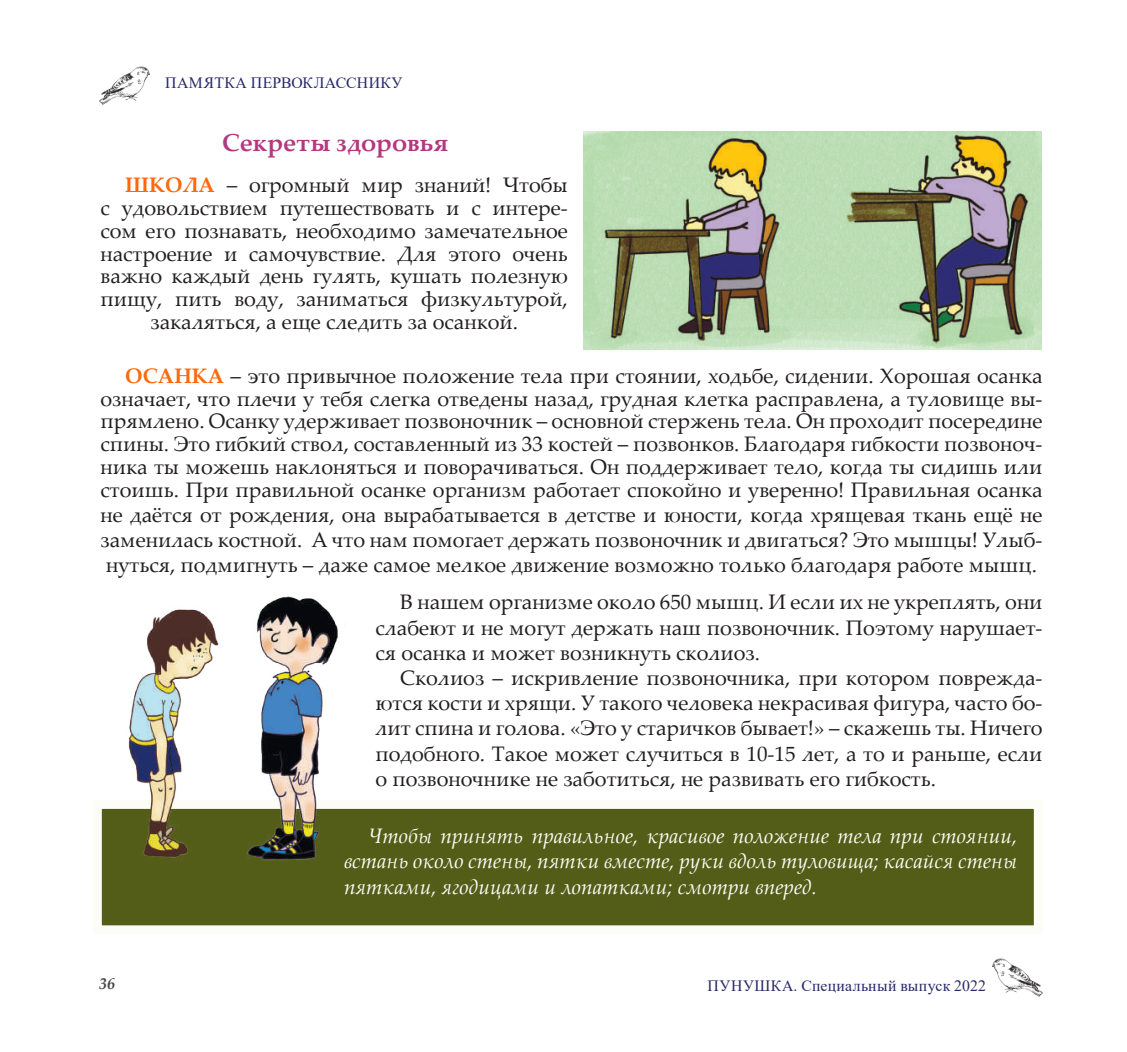
<style>
.page{position:relative;width:1127px;height:1052px;background:#fff}
.page>*{position:absolute;margin:0;border:0;box-sizing:border-box;transform-origin:0 0}
.t1{font:700 24.5px "Palatino Linotype";color:#b4377f}
.t2{font:21px/25.2px "Palatino Linotype";color:#231f20;text-align:justify}
.t3{font:italic 21px/25.2px "Palatino Linotype";color:#fbfdf6;text-align:justify}
.t4{font:15.75px "Times New Roman";letter-spacing:.025em;color:#272868}
.t5{font:italic 700 15.75px "Palatino Linotype";color:#454647}
.s1{font-weight:700;color:#ff680b}
</style>
<div class="page">
<img style="left:992px;top:958px;width:50px;height:39px">
<img style="left:99px;top:66px;width:51px;height:39px">
<div style="left:93px;top:800px;width:949px;height:134px;background:#535d18;border:9px solid #fbfdf6"></div>
<img style="left:93px;top:568px;width:410px;height:317px">
<img style="left:583px;top:131px;width:457px;height:219px">
<p class="t4" style="left:165px;top:71px;width:239px">ПАМЯТКА ПЕРВОКЛАССНИКУ</p>
<p class="t1" style="left:222px;top:125px;width:227px">Секреты здоровья</p>
<p class="t2" style="left:125px;top:172px;width:444px"><span class="s1">ШКОЛА</span> – огромный мир знаний! Чтобы</p>
<p class="t2" style="left:100px;top:195px;width:468px">с удовольствием путешествовать и с интере-</p>
<p class="t2" style="left:100px;top:217px;width:468px">сом его познавать, необходимо замечательное</p>
<p class="t2" style="left:100px;top:240px;width:468px">настроение и самочувствие. Для этого очень</p>
<p class="t2" style="left:100px;top:263px;width:468px">важно каждый день гулять, кушать полезную</p>
<p class="t2" style="left:100px;top:286px;width:469px">пищу, пить воду, заниматься физкультурой,</p>
<p class="t2" style="left:150px;top:308px;width:369px">закаляться, а еще следить за осанкой.</p>
<p class="t2" style="left:100px;top:363px;width:943px;line-height:22.8px;text-indent:25px"><span class="s1">ОСАНКА</span> – это привычное положение тела при стоянии, ходьбе, сидении. Хорошая осанка означает, что плечи у тебя слегка отведены назад, грудная клетка расправлена, а туловище вы&shy;прямлено. Осанку удерживает позвоночник – основной стержень тела. Он проходит посередине спины. Это гибкий ствол, составленный из 33 костей – позвонков. Благодаря гибкости позвоноч&shy;ника ты можешь наклоняться и поворачиваться. Он поддерживает тело, когда ты сидишь или стоишь. При правильной осанке организм работает спокойно и уверенно! Правильная осанка</p>
<p class="t2" style="left:100px;top:501px;width:943px">не даётся от рождения, она вырабатывается в детстве и юности, когда хрящевая ткань ещё не заменилась костной. А что нам помогает держать позвоночник и двигаться? Это мышцы! Улыб&shy;нуться, подмигнуть – даже самое мелкое движение возможно только благодаря работе мышц.</p>
<p class="t2" style="left:375px;top:589px;width:668px;text-indent:25px">В нашем организме около 650 мышц. И если их не укреплять, они слабеют и не могут держать наш позвоночник. Поэтому нарушает&shy;ся осанка и может возникнуть сколиоз.</p>
<p class="t2" style="left:375px;top:664px;width:668px;text-indent:25px">Сколиоз – искривление позвоночника, при котором поврежда&shy;ются кости и хрящи. У такого человека некрасивая фигура, часто бо&shy;лит спина и голова. «Это у старичков бывает!» – скажешь ты. Ничего подобного. Такое может случиться в 10-15 лет, а то и раньше, если о позвоночнике не заботиться, не развивать его гибкость.</p>
<p class="t5" style="left:99px;top:972px;width:17px">36</p>
<p class="t3" style="left:344px;top:822px;width:674px;text-indent:25px">Чтобы принять правильное, красивое положение тела при стоянии, встань около стены, пятки вместе, руки вдоль туловища; касайся стены пятками, ягодицами и лопатками; смотри вперед.</p>
<p class="t4" style="left:707px;top:974px;width:280px">ПУНУШКА. Специальный выпуск 2022</p>
</div>
